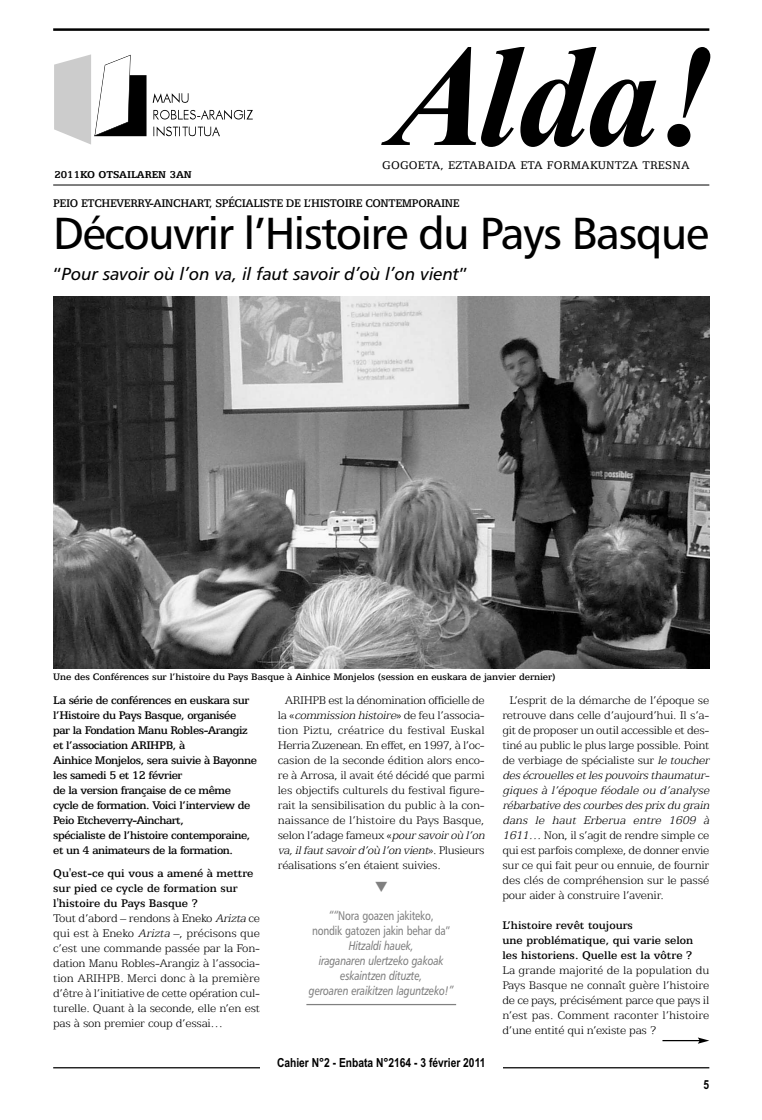
<style>
.page{position:relative;width:762px;height:1120px;background:#fff}
.page>*{position:absolute;margin:0;border:0;box-sizing:border-box;transform-origin:0 0}
.t1{font:italic 700 144.62px "Times New Roman";color:#000}
.t2{font:45px "Humanist 777 BT Roman B";letter-spacing:-.035em;color:#000}
.t3{font:17.5px "Humanist 777 BT Italic B";color:#000}
.t4{font:300 12.5px/15px "Egyptian 505 BT";letter-spacing:-.02em;color:#000}
.t5{font:500 12.5px/15px "Egyptian 505 BT";letter-spacing:-.035em;color:#000}
.t6{font:12.5px/15px "Humanist 777 BT Italic B";letter-spacing:-.015em;color:#808080;text-align:center;scale:.8 1}
.t7{font:500 12.5px/15px "Egyptian 505 BT";color:#000}
.t8{font:500 12.5px "Egyptian 505 BT";letter-spacing:-.035em;color:#000;scale:.96 1}
.t9{font:12.5px/15px "Humanist 777 BT Roman B";letter-spacing:-.015em;color:#808080;text-align:center;scale:.8 1}
.t10{font:12.5px "Egyptian 505 BT";letter-spacing:.015em;color:#000}
.t11{font:700 12.5px "Arial Narrow";color:#000}
.t12{font:700 11.25px "Egyptian 505 BT";color:#000}
.t13{font:500 10.62px "Egyptian 505 BT";letter-spacing:-.005em;color:#000}
.s1{font-family:"Humanist 777 BT Roman B"}
.s2{font-weight:500}
.s3{font-style:italic}
.s4{font-family:"Humanist 777 BT Italic B"}
</style>
<div class="page">
<hr style="left:53px;top:1067px;width:656px;height:1px;background:#000">
<div style="left:260px;top:1052px;width:242px;height:23px;background:#fff"></div>
<hr style="left:53px;top:28px;width:656px;height:3px;background:#000">
<hr style="left:53px;top:185px;width:656px;height:1px;background:#000">
<svg style="left:54px;top:54px;width:92px;height:91px"></svg>
<svg style="left:153px;top:127px;width:67px;height:9px"></svg>
<svg style="left:153px;top:110px;width:100px;height:10px"></svg>
<svg style="left:153px;top:93px;width:35px;height:10px"></svg>
<hr style="left:662px;top:1040px;width:37px;height:1px;background:#000">
<svg style="left:697px;top:1037px;width:12px;height:7px"></svg>
<img style="left:53px;top:297px;width:656px;height:372px">
<hr style="left:306px;top:1004px;width:150px;height:1px;background:#808080">
<p class="t12" style="left:54px;top:170px;width:139px">2011KO OTSAILAREN 3AN</p>
<h1 class="t1" style="left:389px;top:10px;width:328px">Alda!</h1>
<p class="t10" style="left:382px;top:161px;width:309px">GOGOETA, EZTABAIDA ETA FORMAKUNTZA TRESNA</p>
<p class="t8" style="left:53px;top:196px;width:425px">PEIO ETCHEVERRY-AINCHART, SPÉCIALISTE DE L’HISTOIRE CONTEMPORAINE</p>
<h2 class="t2" style="left:53px;top:209px;width:657px">Découvrir l’Histoire du Pays Basque</h2>
<h3 class="t3" style="left:53px;top:267px;width:416px"><span class="s1">“</span>Pour savoir où l’on va, il faut savoir d’où l’on vient<span class="s1">”</span></h3>
<p class="t13" style="left:53px;top:671px;width:504px">Une des Conférences sur l’histoire du Pays Basque à Ainhice Monjelos (session en euskara de janvier dernier)</p>
<p class="t5" style="left:53px;top:693px;width:205px">La série de conférences en euskara sur l’Histoire du Pays Basque, organisée<br>par la Fondation Manu Robles-Arangiz et l’association ARIHPB, à<br>Ainhice Monjelos, sera suivie à Bayonne les samedi 5 et 12 février<br>de la version française de ce même cycle de formation. Voici l’interview de Peio Etcheverry-Ainchart,<br>spécialiste de l’histoire contemporaine, et un 4 animateurs de la formation.</p>
<p class="t4" style="left:53px;top:865px;width:208px"><span class="s2">Qu'est-ce qui vous a amené à mettre sur pied ce cycle de formation sur l'histoire du Pays Basque ?<br></span>Tout d’abord – rendons à Eneko <span class="s3">Arizta</span>ce qui est à Eneko <span class="s3">Arizta</span>–, précisons que c’est une commande passée par la Fon&shy;dation Manu Robles-Arangiz à l’associa&shy;tion ARIHPB. Merci donc à la première d’être à l’initiative de cette opération cul&shy;turelle. Quant à la seconde, elle n’en est pas à son premier coup d’essai…</p>
<p class="t4" style="left:278px;top:693px;width:211px;text-indent:7px">ARIHPB est la dénomination officielle de l a « <span class="s3">commission histoire</span>» d e fe u l ’ a s s o c i a - tion Piztu, créatrice du festival Euskal Herria Zuzenean. En effet, en 1997, à l’oc&shy;casion de la seconde édition alors enco&shy;re à Arrosa, il avait été décidé que parmi les objectifs culturels du festival figure&shy;rait la sensibilisation du public à la con&shy;naissance de l’histoire du Pays Basque, selon l’adage fameux «<span class="s3">poursavoiroù l’on va,ilfautsavoird’où l’on vient</span>» . P l u s i e u r s réalisations s’en étaient suivies.</p>
<p class="t4" style="left:502px;top:693px;width:211px;text-indent:7px">L’esprit de la démarche de l’époque se retrouve dans celle d’aujourd’hui. Il s’a&shy;git de proposer un outil accessible et des&shy;tiné au public le plus large possible. Point de verbiage de spécialiste sur <span class="s3">le toucher desécrouellesetlespouvoirsthaumatur&shy;giques à l’époque féodale ou d’analyse rébarbativedescourbesdesprix du grain dans le haut Erberua entre 1609 à 1611…</span>Non, il s’agit de rendre simple ce qui est parfois complexe, de donner envie sur ce qui fait peur ou ennuie, de fournir des clés de compréhension sur le passé pour aider à construire l’avenir.</p>
<p class="t7" style="left:502px;top:918px;width:192px">L’histoire revêt toujours<br>une problématique, qui varie selon les historiens. Quelle est la vôtre ?</p>
<p class="t4" style="left:502px;top:963px;width:208px;text-align:justify">La grande majorité de la population du Pays Basque ne connaît guère l’histoire de ce pays, précisément parce que pays il n’est pas. Comment raconter l’histoire d’une entité qui n’existe pas ?</p>
<p class="t9" style="left:312px;top:908px;width:174px"><span class="s4">““</span>Nora goazen jakiteko,<br>nondik gatozen jakin behar da”</p>
<p class="t6" style="left:309px;top:939px;width:182px">Hitzaldi hauek,<br>iraganaren ulertzeko gakoak eskaintzen dituzte,<br>geroaren eraikitzen laguntzeko!”</p>
<p class="t11" style="left:277px;top:1056px;width:210px">Cahier N°2 - Enbata N°2164 - 3 février 2011</p>
<p class="t11" style="left:703px;top:1078px;width:7px">5</p>
</div>
